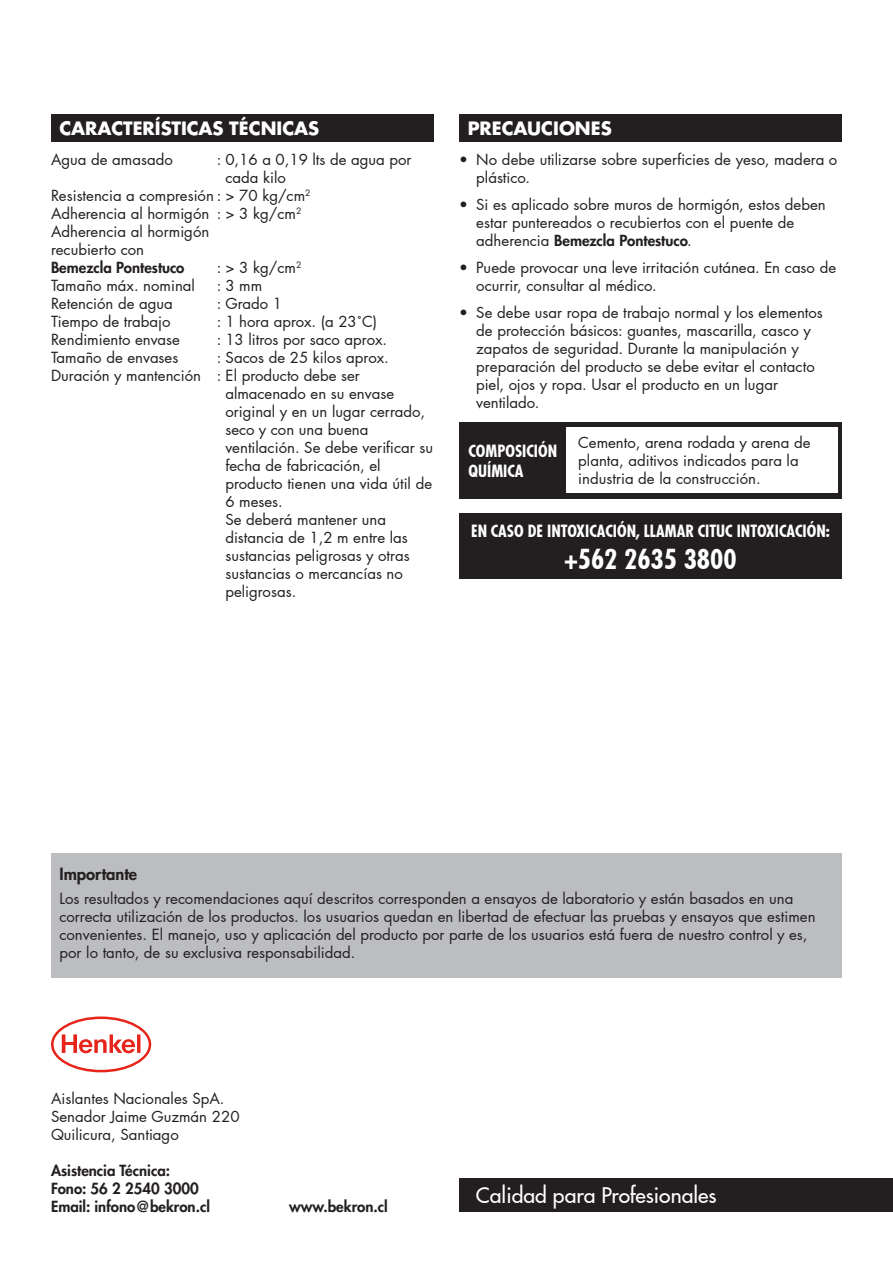
<style>
.page{position:relative;width:893px;height:1263px;background:#fff}
.page>*{position:absolute;margin:0;border:0;box-sizing:border-box;transform-origin:0 0}
.t1{font:700 condensed 27px "Futura LT Pro";color:#fff}
.t2{font:500 21.15px "Futura LT Pro";color:#fff}
.t3{font:700 18px "Futura LT Pro";color:#fff}
.t4{font:700 condensed 16.5px "Futura LT Pro";color:#fff}
.t5{font:800 16.5px "Futura LT Pro";color:#231f20}
.t6{font:15px/18px "Futura LT Pro";color:#231f20}
.t7{font:800 15px "Futura LT Pro";color:#231f20}
.s1{font-weight:800}
</style>
<div class="page">
<div style="left:51px;top:854px;width:791px;height:124px;background:#bcbdc0"></div>
<svg style="left:51px;top:1016px;width:100px;height:56px"></svg>
<div style="left:459px;top:1178px;width:434px;height:34px;background:#231f20"></div>
<div style="left:459px;top:115px;width:383px;height:27px;background:#231f20"></div>
<div style="left:459px;top:422px;width:383px;height:77px;background:#231f20"></div>
<div style="left:566px;top:428px;width:271px;height:65px;background:#fff"></div>
<div style="left:51px;top:115px;width:383px;height:27px;background:#231f20"></div>
<div style="left:459px;top:513px;width:383px;height:66px;background:#231f20"></div>
<p class="t3" style="left:60px;top:114px;width:261px">CARACTERÍSTICAS TÉCNICAS</p>
<p class="t6" style="left:51px;top:150px;width:123px">Agua de amasado</p>
<p class="t6" style="left:217px;top:150px;width:196px">: 0,16 a 0,19 lts de agua por</p>
<p class="t6" style="left:225px;top:168px;width:62px">cada kilo</p>
<p class="t6" style="left:51px;top:186px;width:261px">Resistencia a compresión : &gt; 70 kg/cm<sup>2</sup></p>
<p class="t6" style="left:51px;top:204px;width:252px">Adherencia al hormigón : &gt; 3 kg/cm<sup>2</sup></p>
<p class="t6" style="left:51px;top:222px;width:160px">Adherencia al hormigón</p>
<p class="t6" style="left:51px;top:240px;width:95px">recubierto con</p>
<p class="t7" style="left:51px;top:256px;width:135px">Bemezcla Pontestuco</p>
<p class="t6" style="left:217px;top:258px;width:86px">: &gt; 3 kg/cm<sup>2</sup></p>
<p class="t6" style="left:51px;top:276px;width:146px">Tamaño máx. nominal</p>
<p class="t6" style="left:217px;top:276px;width:47px">: 3 mm</p>
<p class="t6" style="left:51px;top:294px;width:123px">Retención de agua</p>
<p class="t6" style="left:217px;top:294px;width:67px">: Grado 1</p>
<p class="t6" style="left:51px;top:312px;width:121px">Tiempo de trabajo</p>
<p class="t6" style="left:217px;top:312px;width:162px">: 1 hora aprox. (a 23˚C)</p>
<p class="t6" style="left:51px;top:330px;width:131px">Rendimiento envase</p>
<p class="t6" style="left:217px;top:330px;width:172px">: 13 litros por saco aprox.</p>
<p class="t6" style="left:51px;top:348px;width:129px">Tamaño de envases</p>
<p class="t6" style="left:217px;top:348px;width:173px">: Sacos de 25 kilos aprox.</p>
<p class="t6" style="left:51px;top:366px;width:310px">Duración y mantención : El producto debe ser</p>
<p class="t6" style="left:225px;top:384px;width:170px">almacenado en su envase</p>
<p class="t6" style="left:225px;top:402px;width:201px">original y en un lugar cerrado,</p>
<p class="t6" style="left:225px;top:420px;width:144px">seco y con una buena</p>
<p class="t6" style="left:225px;top:438px;width:209px">ventilación. Se debe verificar su</p>
<p class="t6" style="left:225px;top:456px;width:157px">fecha de fabricación, el</p>
<p class="t6" style="left:225px;top:474px;width:208px">producto tienen una vida útil de</p>
<p class="t6" style="left:225px;top:492px;width:59px">6 meses.</p>
<p class="t6" style="left:225px;top:510px;width:162px">Se deberá mantener una</p>
<p class="t6" style="left:225px;top:528px;width:184px">distancia de 1,2 m entre las</p>
<p class="t6" style="left:225px;top:546px;width:186px">sustancias peligrosas y otras</p>
<p class="t6" style="left:225px;top:564px;width:179px">sustancias o mercancías no</p>
<p class="t6" style="left:225px;top:582px;width:72px">peligrosas.</p>
<p class="t3" style="left:468px;top:114px;width:146px">PRECAUCIONES</p>
<p class="t6" style="left:476px;top:150px;width:363px;text-indent:-17px">• No debe utilizarse sobre superficies de yeso, madera o plástico.</p>
<p class="t6" style="left:476px;top:195px;width:351px;text-indent:-17px">• Si es aplicado sobre muros de hormigón, estos deben estar puntereados o recubiertos con el puente de adherencia <span class="s1">Bemezcla Pontestuco</span>.</p>
<p class="t6" style="left:476px;top:258px;width:361px;text-indent:-17px">• Puede provocar una leve irritación cutánea. En caso de ocurrir, consultar al médico.</p>
<p class="t6" style="left:476px;top:303px;width:348px;text-indent:-17px">• Se debe usar ropa de trabajo normal y los elementos de protección básicos: guantes, mascarilla, casco y zapatos de seguridad. Durante la manipulación y preparación del producto se debe evitar el contacto piel, ojos y ropa. Usar el producto en un lugar ventilado.</p>
<p class="t4" style="left:469px;top:440px;width:90px">COMPOSICIÓN</p>
<p class="t4" style="left:469px;top:460px;width:57px">QUÍMICA</p>
<p class="t6" style="left:578px;top:433px;width:234px">Cemento, arena rodada y arena de</p>
<p class="t6" style="left:578px;top:451px;width:222px">planta, aditivos indicados para la</p>
<p class="t6" style="left:578px;top:469px;width:184px">industria de la construcción.</p>
<p class="t4" style="left:471px;top:519px;width:360px">EN CASO DE INTOXICACIÓN, LLAMAR CITUC INTOXICACIÓN:</p>
<p class="t1" style="left:565px;top:541px;width:173px">+562 2635 3800</p>
<p class="t5" style="left:60px;top:861px;width:79px">Importante</p>
<p class="t6" style="left:60px;top:889px;width:758px">Los resultados y recomendaciones aquí descritos corresponden a ensayos de laboratorio y están basados en una correcta utilización de los productos. los usuarios quedan en libertad de efectuar las pruebas y ensayos que estimen convenientes. El manejo, uso y aplicación del producto por parte de los usuarios está fuera de nuestro control y es, por lo tanto, de su exclusiva responsabilidad.</p>
<p class="t6" style="left:51px;top:1089px;width:175px">Aislantes Nacionales SpA.</p>
<p class="t6" style="left:51px;top:1107px;width:190px">Senador Jaime Guzmán 220</p>
<p class="t6" style="left:51px;top:1125px;width:129px">Quilicura, Santiago</p>
<p class="t7" style="left:51px;top:1159px;width:121px">Asistencia Técnica:</p>
<p class="t7" style="left:51px;top:1177px;width:149px">Fono: 56 2 2540 3000</p>
<p class="t7" style="left:51px;top:1195px;width:160px">Email: infono@bekron.cl</p>
<p class="t7" style="left:289px;top:1195px;width:100px">www.bekron.cl</p>
<h2 class="t2" style="left:476px;top:1179px;width:242px">Calidad para Profesionales</h2>
</div>
